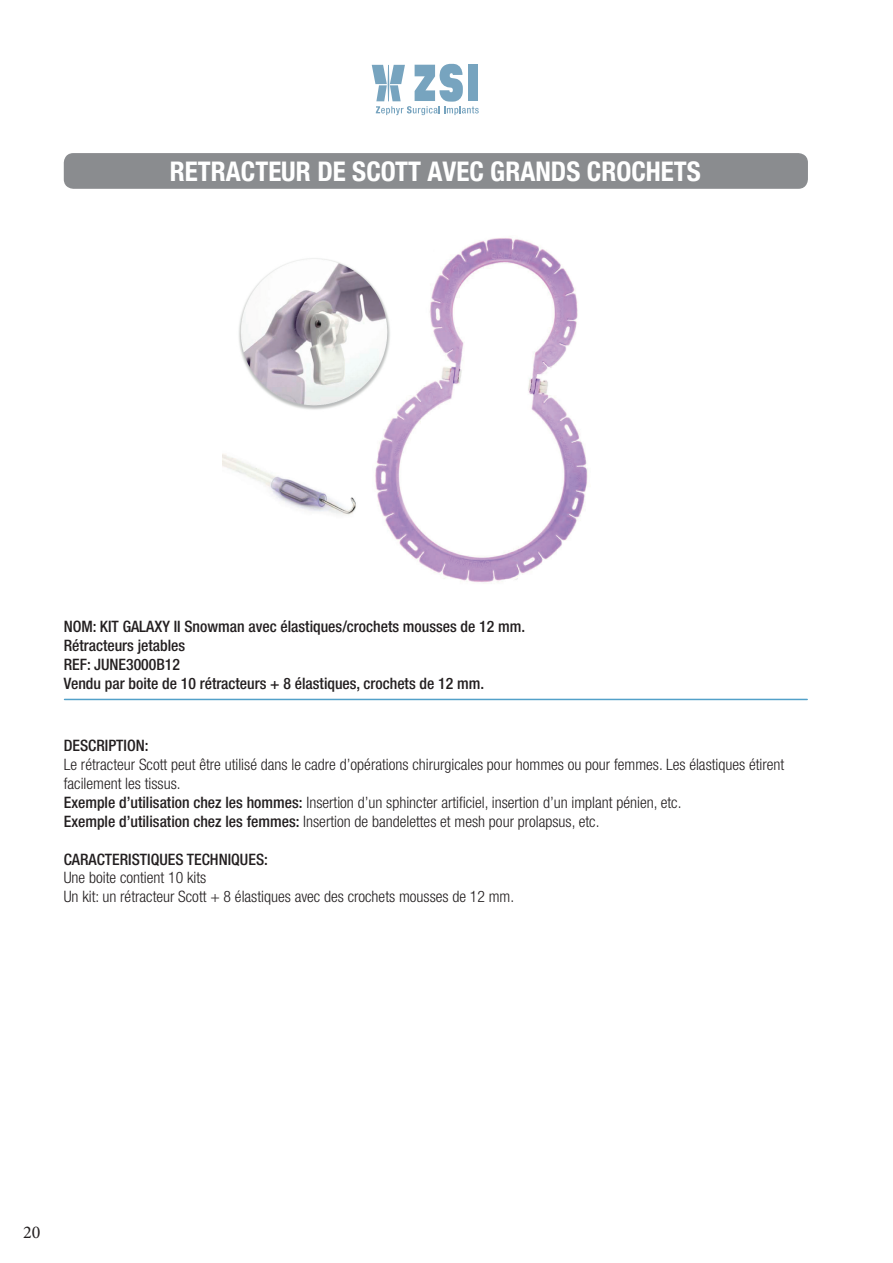
<style>
.page{position:relative;width:893px;height:1263px;background:#fff}
.page>*{position:absolute;margin:0;border:0;box-sizing:border-box;transform-origin:0 0}
.t1{font:700 condensed 27px "Helvetica Neue LT Com";color:#fff}
.t2{font:18px "Minion Pro";color:#231f20}
.t3{font:300 condensed 15.75px/18.9px "Helvetica Neue LT Std";color:#231f20}
.t4{font:500 condensed 15.75px/18.9px "Helvetica Neue LT Std";color:#231f20}
.s1{font-weight:500}
</style>
<div class="page">
<svg style="left:372px;top:64px;width:107px;height:51px"></svg>
<div style="left:64px;top:153px;width:744px;height:36px;background:#8a8c8f;border-radius:10px"></div>
<hr style="left:65px;top:699px;width:742px;height:1px;background:#53a1c9">
<img style="left:223px;top:238px;width:365px;height:345px">
<div style="left:207px;top:529px;width:163px;height:64px;background:#fff"></div>
<h1 class="t1" style="left:170px;top:155px;width:532px">RETRACTEUR DE SCOTT AVEC GRANDS CROCHETS</h1>
<p class="t4" style="left:64px;top:617px;width:463px">NOM: KIT GALAXY II Snowman avec élastiques/crochets mousses de 12 mm.<br>Rétracteurs jetables<br>REF: JUNE3000B12<br>Vendu par boite de 10 rétracteurs + 8 élastiques, crochets de 12 mm.</p>
<p class="t4" style="left:64px;top:736px;width:86px">DESCRIPTION:</p>
<p class="t3" style="left:64px;top:755px;width:722px">Le rétracteur Scott peut être utilisé dans le cadre d’opérations chirurgicales pour hommes ou pour femmes. Les élastiques étirent facilement les tissus.<br><span class="s1">Exemple d’utilisation chez les hommes:</span> Insertion d’un sphincter artificiel, insertion d’un implant pénien, etc.<br><span class="s1">Exemple d’utilisation chez les femmes:</span> Insertion de bandelettes et mesh pour prolapsus, etc.</p>
<p class="t4" style="left:64px;top:849px;width:206px">CARACTERISTIQUES TECHNIQUES:</p>
<p class="t3" style="left:64px;top:868px;width:452px">Une boite contient 10 kits<br>Un kit: un rétracteur Scott + 8 élastiques avec des crochets mousses de 12 mm.</p>
<p class="t2" style="left:23px;top:1220px;width:19px">20</p>
</div>
